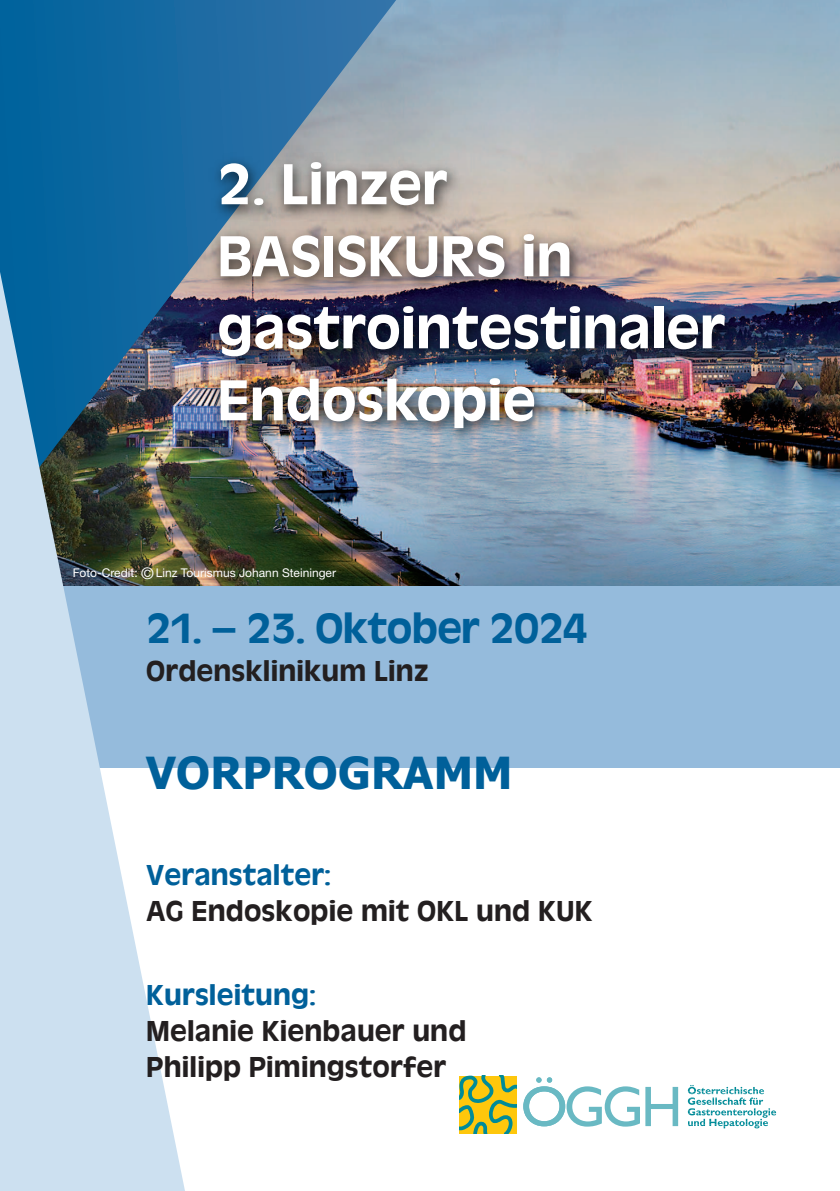
<style>
.page{position:relative;width:840px;height:1191px;background:#fff}
.page>*{position:absolute;margin:0;border:0;box-sizing:border-box;transform-origin:0 0}
.t1{font:500 60px/72px "Antique Oli T";color:#fff}
.t2{font:500 44px "Antique Oli T";letter-spacing:-.015em;color:#00609a}
.t3{font:700 44px "Tahoma";letter-spacing:.005em;color:#00609a}
.t4{font:500 30px/36px "Antique Oli T";letter-spacing:.005em;color:#231f20}
.t5{font:12px "Helvetica Neue LT Std";color:#fff}
.s1{font-size:16px}
.s2{color:#00609a}
</style>
<div class="page">
<img style="left:187px;top:0;width:652px;height:586px">
<svg style="left:0;top:0;width:409px;height:539px;background:#2e6e97"></svg>
<div style="left:0;top:586px;width:839px;height:182px;background:#95bbdc"></div>
<svg style="left:0;top:208px;width:187px;height:983px;fill:#cce0f0"></svg>
<img style="left:199px;top:144px;width:640px;height:338px">
<svg style="left:459px;top:1075px;width:57px;height:58px;background:#b1b539"></svg>
<svg style="left:523px;top:1077px;width:116px;height:49px"></svg>
<svg style="left:645px;top:1087px;width:32px;height:39px"></svg>
<svg style="left:687px;top:1085px;width:88px;height:43px"></svg>
<p class="t1" style="left:217px;top:151px;width:509px">2. Linzer<br>BASISKURS in gastrointestinaler<br>Endoskopie</p>
<p class="t5" style="left:73px;top:568px;width:265px">Foto-Credit: <span class="s1">©</span> Linz Tourismus Johann Steininger</p>
<p class="t2" style="left:146px;top:612px;width:442px">21. – 23. Oktober 2024</p>
<p class="t4" style="left:146px;top:654px;width:283px">Ordensklinikum Linz</p>
<p class="t3" style="left:146px;top:742px;width:367px">VORPROGRAMM</p>
<p class="t4" style="left:146px;top:858px;width:447px"><span class="s2">Veranstalter:<br></span>AG Endoskopie mit OKL und KUK</p>
<p class="t4" style="left:146px;top:979px;width:321px"><span class="s2">Kursleitung:<br></span>Melanie Kienbauer und<br>Philipp Pimingstorfer</p>
</div>
